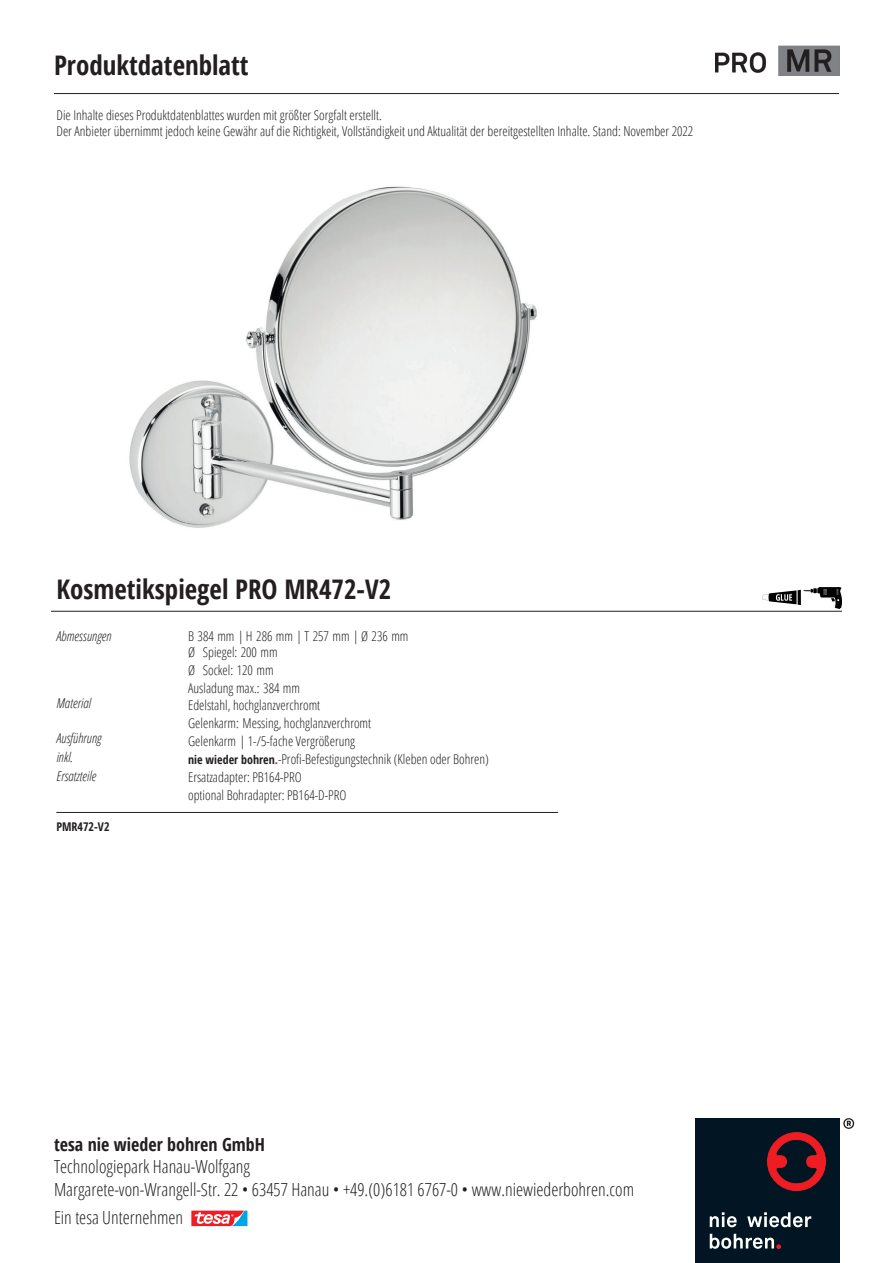
<style>
.page{position:relative;width:893px;height:1263px;background:#fff}
.page>*{position:absolute;margin:0;border:0;box-sizing:border-box;transform-origin:0 0}
.Produktname{font:700 condensed 27px "Open Sans";color:#231f20}
.t1{font:300 condensed 18px "Open Sans";color:#231f20}
.t2{font:700 condensed 18px "Open Sans";color:#231f20}
.Text{font:300 condensed 13.5px/18px "Open Sans";color:#231f20}
.Text_kursiv{font:italic 300 condensed 13.5px "Open Sans";color:#231f20}
.Text-2{font:700 condensed 12px "Open Sans";color:#231f20}
.s1{font-weight:700;font-size:12px}
.s2{font-weight:700;font-size:12px;color:#d1232a}
</style>
<div class="page">
<img style="left:129px;top:186px;width:408px;height:342px">
<img style="left:715px;top:45px;width:125px;height:30px">
<hr style="left:51px;top:611px;width:791px;height:1px;background:#231f20">
<hr style="left:56px;top:812px;width:502px;height:1px;background:#231f20">
<div style="left:695px;top:1118px;width:145px;height:145px;background:#011622"></div>
<svg style="left:710px;top:1212px;width:27px;height:15px"></svg>
<svg style="left:747px;top:1212px;width:64px;height:15px"></svg>
<svg style="left:710px;top:1234px;width:71px;height:15px"></svg>
<svg style="left:767px;top:1132px;width:59px;height:59px"></svg>
<svg style="left:843px;top:1118px;width:11px;height:11px"></svg>
<svg style="left:191px;top:1210px;width:57px;height:17px"></svg>
<hr style="left:54px;top:93px;width:785px;height:1px;background:#231f20">
<img style="left:762px;top:587px;width:79px;height:21px">
<p class="Produktname" style="left:54px;top:46px;width:196px">Produktdatenblatt</p>
<p class="Text" style="left:56px;top:106px;width:638px;line-height:16.2px">Die Inhalte dieses Produktdatenblattes wurden mit größter Sorgfalt erstellt.<br>Der Anbieter übernimmt jedoch keine Gewähr auf die Richtigkeit, Vollständigkeit und Aktualität der bereitgestellten Inhalte. Stand: November 2022</p>
<p class="Produktname" style="left:56px;top:570px;width:336px">Kosmetikspiegel PRO MR472-V2</p>
<p class="Text_kursiv" style="left:56px;top:627px;width:57px">Abmessungen</p>
<p class="Text" style="left:188px;top:626px;width:222px">B 384 mm | H 286 mm | T 257 mm | Ø 236 mm</p>
<p class="Text_kursiv" style="left:56px;top:694px;width:36px">Material</p>
<p class="Text_kursiv" style="left:56px;top:729px;width:47px">Ausführung</p>
<p class="Text_kursiv" style="left:56px;top:748px;width:18px">inkl.</p>
<p class="Text_kursiv" style="left:56px;top:767px;width:41px">Ersatzteile</p>
<p class="Text-2" style="left:56px;top:818px;width:55px">PMR472-V2</p>
<p class="Text" style="left:188px;top:642px;width:302px">Ø Spiegel: 200 mm<br>Ø Sockel: 120 mm<br>Ausladung max.: 384 mm<br>Edelstahl, hochglanzverchromt<br>Gelenkarm: Messing, hochglanzverchromt<br>Gelenkarm | 1-/5-fache Vergrößerung<br><span class="s1">nie wieder bohren</span><span class="s2">.</span>-Profi-Befestigungstechnik (Kleben oder Bohren)<br>Ersatzadapter: PB164-PRO<br>optional Bohradapter: PB164-D-PRO</p>
<p class="t2" style="left:54px;top:1132px;width:212px">tesa nie wieder bohren GmbH</p>
<p class="t1" style="left:54px;top:1154px;width:198px">Technologiepark Hanau-Wolfgang</p>
<p class="t1" style="left:54px;top:1177px;width:582px">Margarete-von-Wrangell-Str. 22 • 63457 Hanau • +49.(0)6181 6767-0 • www.niewiederbohren.com</p>
<p class="t1" style="left:54px;top:1205px;width:131px">Ein tesa Unternehmen</p>
</div>
